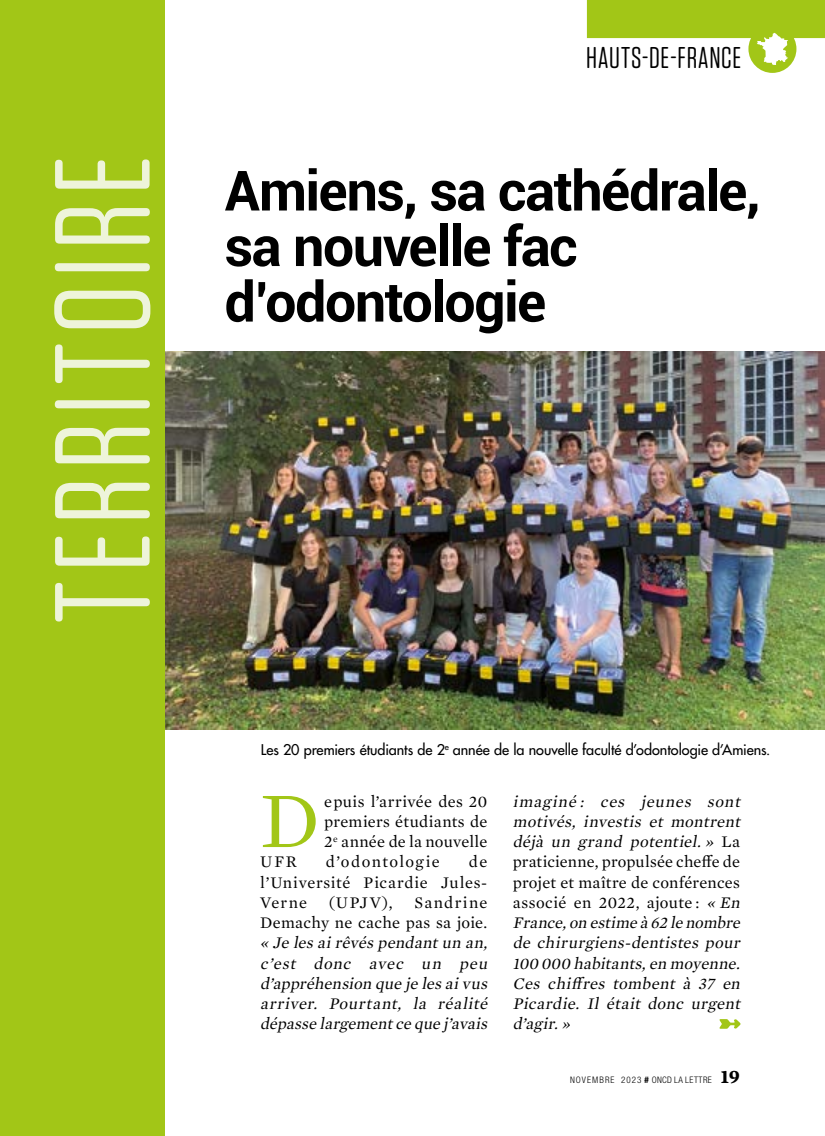
<style>
.page{position:relative;width:825px;height:1136px;background:#fff}
.page>*{position:absolute;margin:0;border:0;box-sizing:border-box;transform-origin:0 0}
.t1{font:135px "Tungsten Rounded";letter-spacing:.055em;color:#eef4da}
.t2{font:80.1px "Mercury Text G1";color:#a2c617}
.t3{font:700 55.5px/55.5px "Roboto";letter-spacing:-.025em;color:#000}
.t4{font:30px "Tungsten Rounded";letter-spacing:.03em;color:#000}
.t5{font:italic 16.5px/20.2px "Mercury Text G1";color:#000;text-align:justify}
.t6{font:16.5px/20.2px "Mercury Text G1";letter-spacing:.03em;color:#000;text-align:justify}
.t7{font:16.5px "Mercury Text G1";letter-spacing:.08em;color:#000}
.t8{font:500 14.4px "Futura Std";color:#000}
.t9{font:300 condensed 9px "Helvetica Neue LT Std";letter-spacing:.105em;color:#000}
.s1{font-style:normal}
.s2{font-family:"Helvetica Neue";font-weight:700;font-style:italic;font-stretch:normal}
.s3{font-family:"Mercury Text G1";font-weight:700;font-stretch:normal;font-size:19.5px}
</style>
<div class="page">
<img style="left:165px;top:351px;width:660px;height:378px">
<div style="left:0;top:0;width:165px;height:1135px;background:#a2c617"></div>
<div style="left:587px;top:0;width:238px;height:38px;background:#a2c617"></div>
<div style="left:748px;top:25px;width:48px;height:48px;background:#a2c617;border-radius:50%"></div>
<svg style="left:757px;top:33px;width:31px;height:32px"></svg>
<svg style="left:719px;top:1019px;width:21px;height:9px"></svg>
<h1 class="t1" style="left:33px;top:622px;width:468px;rotate:-90deg">TERRITOIRE</h1>
<h3 class="t4" style="left:586px;top:42px;width:157px">HAUTS-DE-FRANCE</h3>
<h3 class="t3" style="left:225px;top:161px;width:537px">Amiens, sa cathédrale, sa nouvelle fac d’odontologie</h3>
<p class="t8" style="left:261px;top:740px;width:511px">Les 20 premiers étudiants de 2<sup>e</sup> année de la nouvelle faculté d’odontologie d’Amiens.</p>
<h2 class="t2" style="left:260px;top:762px;width:61px">D</h2>
<p class="t6" style="left:324px;top:790px;width:165px">epuis l’arrivée des 20 premiers étudiants de 2<sup>e</sup> année de la nouvelle</p>
<p class="t6" style="left:260px;top:850px;width:38px">UFR</p>
<p class="t7" style="left:326px;top:849px;width:116px">d’odontologie</p>
<p class="t6" style="left:260px;top:850px;width:229px;text-indent:209px">de l’Université Picardie Jules-Verne</p>
<p class="t6" style="left:260px;top:891px;width:229px;text-align:right">Sandrine<br>Demachy ne cache pas sa joie.</p>
<p class="t5" style="left:260px;top:931px;width:233px">« Je les airêvés pendantun an, c’est donc avec un peu d’appréhension que je les aivus arriver. Pourtant, la réalité dépasse largementce que j ’avais</p>
<p class="t6" style="left:329px;top:891px;width:65px">(UPJV),</p>
<p class="t5" style="left:513px;top:790px;width:232px;text-align:left">imaginé : ces jeunes sont motivés, investis et montrent déjà un grand potentiel. » <span class="s1">L a praticienne, propulsée cheffe de projet et maître de conférences associé en 2022, ajoute :</span> «En<br>France,on estime à 62 le nombre de chirurgiens-dentistes pour<br>100 000 habitants,en moyenne.<br>Ces chiffres tombent à 37 en<br>Picardie. Il était donc urgent d’agir. »</p>
<p class="t9" style="left:570px;top:1074px;width:171px">NOVEMBRE 2023 <span class="s2">#</span> ONCD LA LETTRE <span class="s3">19</span></p>
</div>
